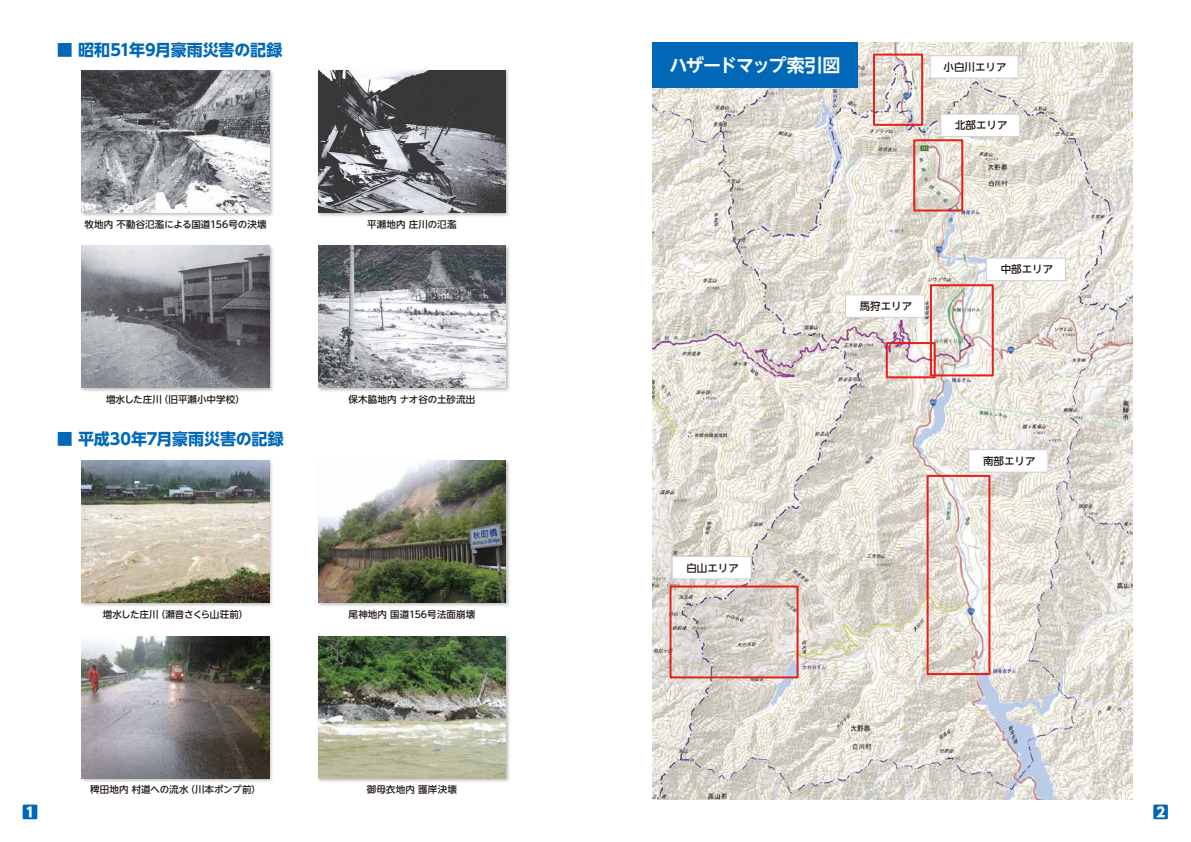
<style>
.page{position:relative;width:1191px;height:842px;background:#fff}
.page>*{position:absolute;margin:0;border:0;box-sizing:border-box;transform-origin:0 0}
.t1{font:700 18px "UD Shin Go NT Pr 6 N De";letter-spacing:-.05em;color:#fff}
.t2{font:700 16px "UD Shin Go NT Pr 6 N";letter-spacing:-.01em;color:#0068b7}
.t3{font:800 16px "UD Shin Go NT Pr 6 N";color:#0068b7}
.t4{font:500 10.5px "UD Shin Go NT Pr 6 N";color:#221815}
.t5{font:500 9.5px "UD Shin Go NT Pr 6 N";letter-spacing:.005em;color:#221815}
.t6{font:500 9.5px "UD Shin Go NT Pr 6 N";letter-spacing:-.015em;color:#221815}
.t7{font:500 9.5px "UD Shin Go NT Pr 6 N";letter-spacing:.025em;color:#221815}
</style>
<div class="page">
<img style="left:652px;top:43px;width:480px;height:756px">
<div style="left:873px;top:54px;width:50px;height:72px;border:2px solid #e71f19"></div>
<div style="left:930px;top:284px;width:63px;height:92px;border:2px solid #e71f19"></div>
<div style="left:913px;top:139px;width:50px;height:72px;border:2px solid #e71f19"></div>
<div style="left:885px;top:342px;width:50px;height:36px;border:2px solid #e71f19"></div>
<div style="left:926px;top:475px;width:64px;height:200px;border:2px solid #e71f19"></div>
<div style="left:669px;top:585px;width:129px;height:93px;border:2px solid #e71f19"></div>
<div style="left:652px;top:43px;width:206px;height:45px;background:#0068b7"></div>
<div style="left:968px;top:449px;width:80px;height:23px;background:#fff;border:1px solid #d0d1d1"></div>
<div style="left:986px;top:258px;width:80px;height:23px;background:#fff;border:1px solid #d0d1d1"></div>
<div style="left:845px;top:294px;width:80px;height:24px;background:#fff;border:1px solid #d0d1d1"></div>
<div style="left:940px;top:114px;width:80px;height:23px;background:#fff;border:1px solid #d0d1d1"></div>
<div style="left:930px;top:55px;width:88px;height:24px;background:#fff;border:1px solid #d0d1d1"></div>
<div style="left:672px;top:556px;width:79px;height:23px;background:#fff;border:1px solid #d0d1d1"></div>
<img style="left:81px;top:636px;width:191px;height:146px">
<img style="left:82px;top:636px;width:187px;height:142px">
<img style="left:318px;top:636px;width:192px;height:146px">
<img style="left:318px;top:636px;width:187px;height:142px">
<img style="left:318px;top:460px;width:192px;height:146px">
<img style="left:318px;top:461px;width:187px;height:142px">
<img style="left:81px;top:460px;width:191px;height:146px">
<img style="left:82px;top:461px;width:187px;height:142px">
<img style="left:81px;top:245px;width:192px;height:147px">
<img style="left:82px;top:246px;width:187px;height:142px">
<img style="left:318px;top:245px;width:192px;height:147px">
<img style="left:318px;top:246px;width:187px;height:142px">
<img style="left:318px;top:70px;width:191px;height:146px">
<img style="left:318px;top:71px;width:187px;height:141px">
<img style="left:81px;top:70px;width:192px;height:146px">
<img style="left:82px;top:71px;width:187px;height:141px">
<h2 class="t2" style="left:57px;top:36px;width:227px">■ 昭和51年9月豪雨災害の記録</h2>
<p class="t5" style="left:84px;top:216px;width:184px">牧地内 不動谷氾濫による国道156号の決壊</p>
<p class="t5" style="left:367px;top:216px;width:91px">平瀬地内 庄川の氾濫</p>
<p class="t5" style="left:106px;top:392px;width:140px">増水した庄川（旧平瀬小中学校）</p>
<p class="t5" style="left:348px;top:392px;width:129px">保木脇地内 ナオ谷の土砂流出</p>
<h2 class="t2" style="left:57px;top:425px;width:229px">■ 平成30年7月豪雨災害の記録</h2>
<p class="t6" style="left:103px;top:607px;width:147px">増水した庄川（瀬音さくら山荘前）</p>
<p class="t5" style="left:349px;top:607px;width:128px">尾神地内 国道156号法面崩壊</p>
<p class="t5" style="left:90px;top:782px;width:172px">稗田地内 村道への流水（川本ポンプ前）</p>
<p class="t7" style="left:367px;top:782px;width:91px">御母衣地内 護岸決壊</p>
<h1 class="t1" style="left:669px;top:50px;width:173px">ハザードマップ索引図</h1>
<p class="t4" style="left:943px;top:58px;width:64px">小白川エリア</p>
<p class="t4" style="left:955px;top:117px;width:54px">北部エリア</p>
<p class="t4" style="left:859px;top:298px;width:54px">馬狩エリア</p>
<p class="t4" style="left:1000px;top:261px;width:54px">中部エリア</p>
<p class="t4" style="left:686px;top:559px;width:54px">白山エリア</p>
<p class="t4" style="left:983px;top:452px;width:54px">南部エリア</p>
<h2 class="t3" style="left:22px;top:798px;width:17px">1</h2>
<h2 class="t3" style="left:1153px;top:798px;width:17px">2</h2>
</div>
